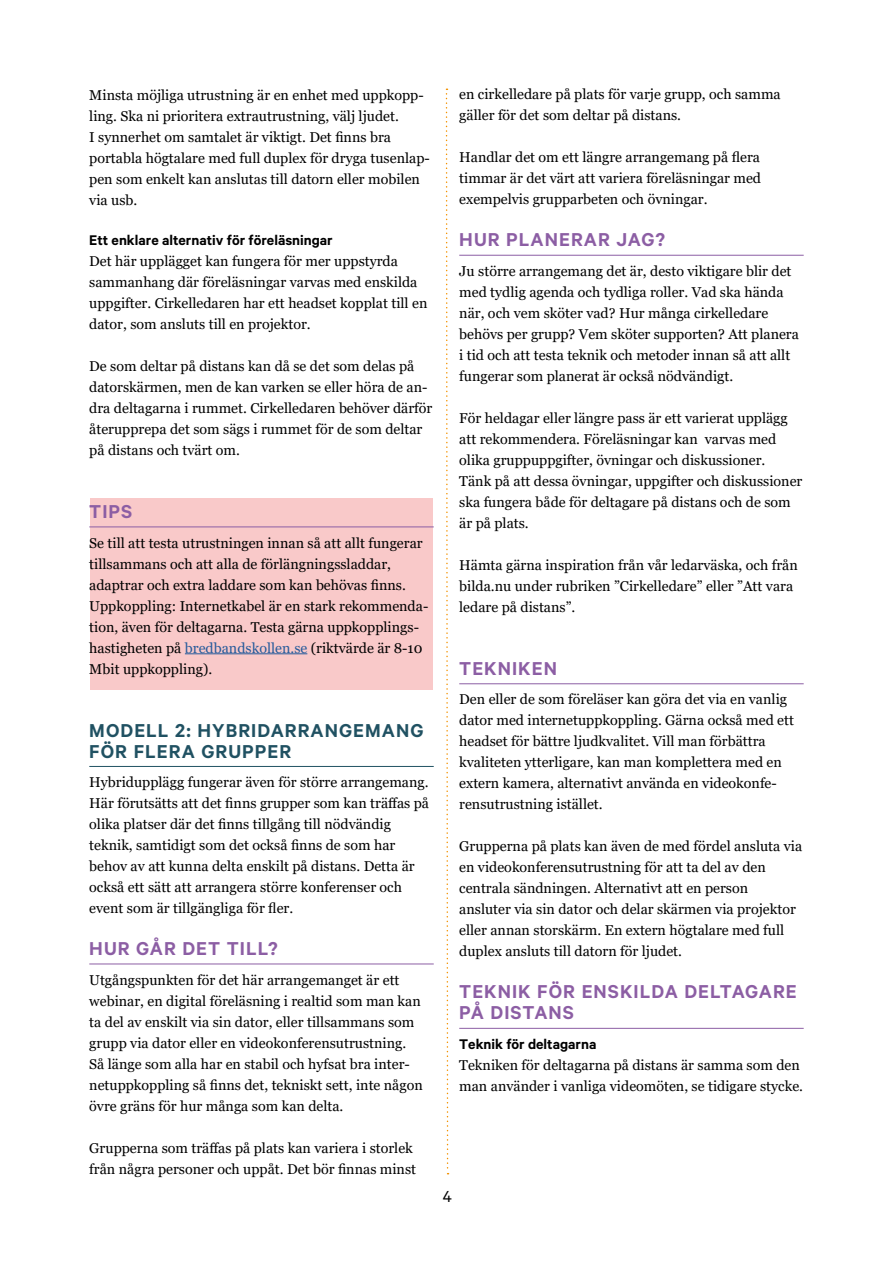
<style>
.page{position:relative;width:893px;height:1263px;background:#fff}
.page>*{position:absolute;margin:0;border:0;box-sizing:border-box;transform-origin:0 0}
.t1{font:600 21px/21px "Calibre";letter-spacing:.05em;color:#8c5ea4}
.t2{font:600 21px/21px "Calibre";letter-spacing:.05em;color:#205162}
.t3{font:18px "Calibre";color:#000}
.t4{font:600 15.75px "Calibre";color:#000}
.t5{font:14.25px/21px "Georgia";color:#000}
.s1{color:#275b9b}
</style>
<div class="page">
<svg style="left:445px;top:89px;width:4px;height:1085px"></svg>
<div style="left:90px;top:498px;width:343px;height:192px;background:#f9c9c9"></div>
<hr style="left:89px;top:526px;width:345px;height:1px;background:#8c5ea4">
<hr style="left:185px;top:653px;width:122px;height:1px;background:#275b9b">
<hr style="left:89px;top:766px;width:345px;height:1px;background:#205162">
<hr style="left:89px;top:963px;width:345px;height:1px;background:#8c5ea4">
<hr style="left:459px;top:255px;width:345px;height:1px;background:#8c5ea4">
<hr style="left:459px;top:683px;width:345px;height:1px;background:#8c5ea4">
<hr style="left:459px;top:1028px;width:345px;height:1px;background:#8c5ea4">
<p class="t5" style="left:89px;top:85px;width:342px">Minsta möjliga utrustning är en enhet med uppkopp&shy;ling. Ska ni prioritera extrautrustning, välj ljudet.<br>I synnerhet om samtalet är viktigt. Det finns bra portabla högtalare med full duplex för dryga tusenlap&shy;pen som enkelt kan anslutas till datorn eller mobilen via usb.</p>
<p class="t4" style="left:89px;top:231px;width:245px">Ett enklare alternativ för föreläsningar</p>
<p class="t5" style="left:89px;top:251px;width:340px">Det här upplägget kan fungera för mer uppstyrda sammanhang där föreläsningar varvas med enskilda uppgifter. Cirkelledaren har ett headset kopplat till en dator, som ansluts till en projektor.</p>
<p class="t5" style="left:89px;top:356px;width:345px">De som deltar på distans kan då se det som delas på datorskärmen, men de kan varken se eller höra de an&shy;dra deltagarna i rummet. Cirkelledaren behöver därför återupprepa det som sägs i rummet för de som deltar på distans och tvärt om.</p>
<h1 class="t1" style="left:89px;top:500px;width:45px">TIPS</h1>
<p class="t5" style="left:89px;top:532px;width:341px">Se till att testa utrustningen innan så att allt fungerar tillsammans och att alla de förlängningssladdar, adaptrar och extra laddare som kan behövas finns.<br>Uppkoppling: Internetkabel är en stark rekommenda&shy;tion, även för deltagarna. Testa gärna uppkopplings&shy;hastigheten på <span class="s1">bredbandskollen.se</span> (riktvärde är 8-10<br>Mbit uppkoppling).</p>
<h1 class="t2" style="left:89px;top:719px;width:336px">MODELL 2: HYBRIDARRANGEMANG<br>FÖR FLERA GRUPPER</h1>
<p class="t5" style="left:89px;top:772px;width:341px">Hybridupplägg fungerar även för större arrangemang.<br>Här förutsätts att det finns grupper som kan träffas på olika platser där det finns tillgång till nödvändig teknik, samtidigt som det också finns de som har behov av att kunna delta enskilt på distans. Detta är också ett sätt att arrangera större konferenser och event som är tillgängliga för fler.</p>
<h1 class="t1" style="left:89px;top:937px;width:190px">HUR GÅR DET TILL?</h1>
<p class="t5" style="left:89px;top:969px;width:335px">Utgångspunkten för det här arrangemanget är ett webinar, en digital föreläsning i realtid som man kan ta del av enskilt via sin dator, eller tillsammans som grupp via dator eller en videokonferensutrustning.<br>Så länge som alla har en stabil och hyfsat bra inter&shy;netuppkoppling så finns det, tekniskt sett, inte någon övre gräns för hur många som kan delta.</p>
<p class="t5" style="left:89px;top:1137px;width:328px">Grupperna som träffas på plats kan variera i storlek från några personer och uppåt. Det bör finnas minst</p>
<p class="t5" style="left:459px;top:84px;width:323px">en cirkelledare på plats för varje grupp, och samma gäller för det som deltar på distans.</p>
<p class="t5" style="left:459px;top:147px;width:303px;text-align:justify">Handlar det om ett längre arrangemang på flera timmar är det värt att variera föreläsningar med exempelvis grupparbeten och övningar.</p>
<h1 class="t1" style="left:459px;top:229px;width:207px">HUR PLANERAR JAG?</h1>
<p class="t5" style="left:459px;top:261px;width:341px">Ju större arrangemang det är, desto viktigare blir det med tydlig agenda och tydliga roller. Vad ska hända när, och vem sköter vad? Hur många cirkelledare behövs per grupp? Vem sköter supporten? Att planera i tid och att testa teknik och metoder innan så att allt fungerar som planerat är också nödvändigt.</p>
<p class="t5" style="left:459px;top:408px;width:345px">För heldagar eller längre pass är ett varierat upplägg att rekommendera. Föreläsningar kan varvas med olika gruppuppgifter, övningar och diskussioner.<br>Tänk på att dessa övningar, uppgifter och diskussioner ska fungera både för deltagare på distans och de som är på plats.</p>
<p class="t5" style="left:459px;top:555px;width:340px">Hämta gärna inspiration från vår ledarväska, och från bilda.nu under rubriken ”Cirkelledare” eller ”Att vara ledare på distans”.</p>
<h1 class="t1" style="left:459px;top:657px;width:99px">TEKNIKEN</h1>
<p class="t5" style="left:459px;top:689px;width:336px">Den eller de som föreläser kan göra det via en vanlig dator med internetuppkoppling. Gärna också med ett headset för bättre ljudkvalitet. Vill man förbättra kvaliteten ytterligare, kan man komplettera med en extern kamera, alternativt använda en videokonfe&shy;rensutrustning istället.</p>
<p class="t5" style="left:459px;top:836px;width:345px">Grupperna på plats kan även de med fördel ansluta via en videokonferensutrustning för att ta del av den centrala sändningen. Alternativt att en person ansluter via sin dator och delar skärmen via projektor eller annan storskärm. En extern högtalare med full duplex ansluts till datorn för ljudet.</p>
<h1 class="t1" style="left:459px;top:981px;width:339px">TEKNIK FÖR ENSKILDA DELTAGARE<br>PÅ DISTANS</h1>
<p class="t4" style="left:459px;top:1035px;width:139px">Teknik för deltagarna</p>
<p class="t5" style="left:459px;top:1055px;width:345px">Tekniken för deltagarna på distans är samma som den man använder i vanliga videomöten, se tidigare stycke.</p>
<p class="t3" style="left:443px;top:1186px;width:11px">4</p>
</div>
